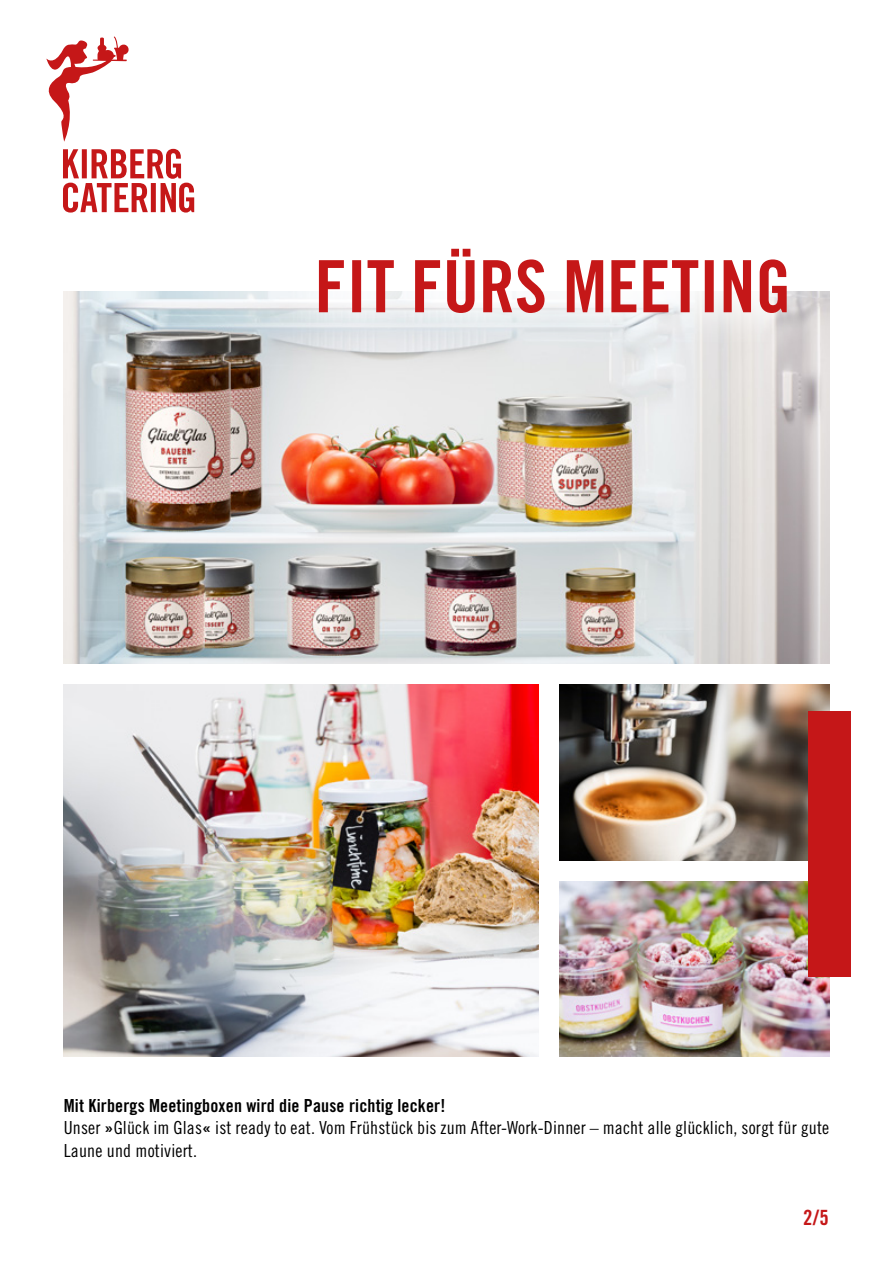
<style>
.page{position:relative;width:893px;height:1263px;background:#fff}
.page>*{position:absolute;margin:0;border:0;box-sizing:border-box;transform-origin:0 0}
.t1{font:21px "Trade Gothic LT Std Bd Cn 20";color:#c51718}
.t2{font:18px/22.5px "Trade Gothic LT Std Cn 18";letter-spacing:.01em;color:#000}
.t3{font:18px "Trade Gothic LT Std Bd Cn 20";letter-spacing:.01em;color:#000}
.s1{font-family:"Trade Gothic LT Std Bd Cn 20"}
</style>
<div class="page">
<svg style="left:46px;top:37px;width:83px;height:105px"></svg>
<img style="left:64px;top:685px;width:474px;height:372px">
<img style="left:559px;top:685px;width:270px;height:175px">
<img style="left:64px;top:291px;width:765px;height:372px">
<img style="left:559px;top:881px;width:270px;height:176px">
<svg style="left:63px;top:149px;width:131px;height:64px"></svg>
<div style="left:808px;top:711px;width:42px;height:266px;background:#c51718"></div>
<svg style="left:280px;top:248px;width:546px;height:103px;fill:#e6e8ea"></svg>
<svg style="left:319px;top:249px;width:468px;height:64px"></svg>
<p class="t3" style="left:64px;top:1094px;width:383px">Mit Kirbergs Meetingboxen wird die Pause richtig lecker!</p>
<p class="t2" style="left:64px;top:1116px;width:767px">Unser <span class="s1">»</span>Glück im Glas<span class="s1">«</span> ist ready to eat. Vom Frühstück bis zum After-Work-Dinner – macht alle glücklich, sorgt für gute<br>Laune und motiviert.</p>
<p class="t1" style="left:803px;top:1205px;width:27px">2/5</p>
</div>
